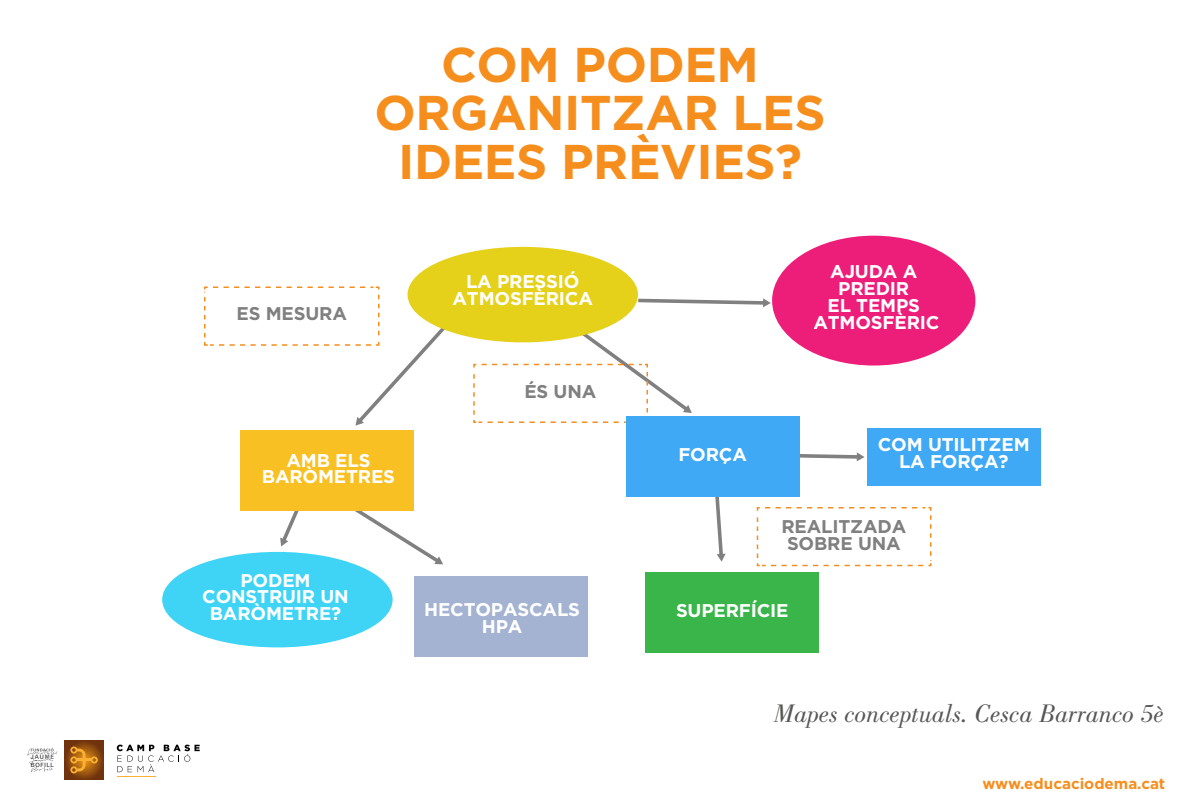
<style>
.page{position:relative;width:1200px;height:810px;background:#fff}
.page>*{position:absolute;margin:0;border:0;box-sizing:border-box;transform-origin:0 0}
.t1{font:700 48.75px/48.8px "Gotham";letter-spacing:-.01em;color:#f68e1e;text-align:center}
.t2{font:italic 26.25px "Bodoni Std";color:#575756}
.t3{font:700 18.45px/16.8px "Gotham";letter-spacing:-.01em;color:#fff;text-align:center}
.t4{font:700 18.45px/16.8px "Gotham";letter-spacing:-.01em;color:#808080;text-align:center}
.t5{font:700 15.23px "Gotham";color:#f68e1e}
</style>
<div class="page">
<svg style="left:635px;top:298px;width:136px;height:9px"></svg>
<svg style="left:280px;top:512px;width:18px;height:34px"></svg>
<svg style="left:340px;top:512px;width:103px;height:54px"></svg>
<svg style="left:204px;top:286px;width:259px;height:140px"></svg>
<svg style="left:27px;top:748px;width:30px;height:24px"></svg>
<svg style="left:65px;top:741px;width:38px;height:38px"></svg>
<svg style="left:70px;top:746px;width:28px;height:27px"></svg>
<hr style="left:117px;top:776px;width:39px;height:1px;background:#fbb034">
<svg style="left:117px;top:745px;width:83px;height:27px"></svg>
<svg style="left:715px;top:452px;width:217px;height:115px"></svg>
<svg style="left:472px;top:318px;width:220px;height:105px"></svg>
<div style="left:626px;top:416px;width:174px;height:81px;background:#3fa9f5"></div>
<div style="left:240px;top:430px;width:174px;height:82px;background:#f9c023"></div>
<div style="left:646px;top:572px;width:173px;height:81px;background:#39b54a"></div>
<div style="left:415px;top:576px;width:173px;height:81px;background:#a4b3d2"></div>
<div style="left:867px;top:428px;width:173px;height:58px;background:#3fa9f5"></div>
<div style="left:408px;top:247px;width:230px;height:95px;background:#e5d11a;border-radius:50%"></div>
<div style="left:162px;top:552px;width:231px;height:95px;background:#3fd4f5;border-radius:50%"></div>
<div style="left:772px;top:236px;width:203px;height:130px;background:#ed1e79;border-radius:50%"></div>
<h1 class="t1" style="left:374px;top:39px;width:453px">COM PODEM<br>ORGANITZAR LES<br>IDEES PRÈVIES?</h1>
<p class="t4" style="left:237px;top:305px;width:112px">ES MESURA</p>
<p class="t3" style="left:453px;top:273px;width:142px">LA PRESSIÓ<br>ATMOSFÈRICA</p>
<p class="t4" style="left:524px;top:383px;width:73px">ÉS UNA</p>
<p class="t3" style="left:813px;top:263px;width:128px">AJUDA A<br>PREDIR<br>EL TEMPS<br>ATMOSFÈRIC</p>
<p class="t3" style="left:287px;top:451px;width:85px">AMB ELS</p>
<p class="t3" style="left:678px;top:446px;width:70px">FORÇA</p>
<p class="t3" style="left:262px;top:468px;width:135px">BARÒMETRES</p>
<p class="t3" style="left:878px;top:435px;width:153px">COM UTILITZEM<br>LA FORÇA?</p>
<p class="t4" style="left:781px;top:518px;width:126px">REALITZADA<br>SOBRE UNA</p>
<p class="t3" style="left:202px;top:571px;width:148px">PODEM<br>CONSTRUIR UN<br>BARÒMETRE?</p>
<p class="t3" style="left:424px;top:601px;width:157px">HECTOPASCALS</p>
<p class="t3" style="left:676px;top:602px;width:114px">SUPERFÍCIE</p>
<p class="t3" style="left:482px;top:618px;width:42px">HPA</p>
<h2 class="t2" style="left:774px;top:699px;width:392px">Mapes conceptuals. Cesca Barranco 5è</h2>
<p class="t5" style="left:982px;top:774px;width:184px">www.educaciodema.cat</p>
</div>
